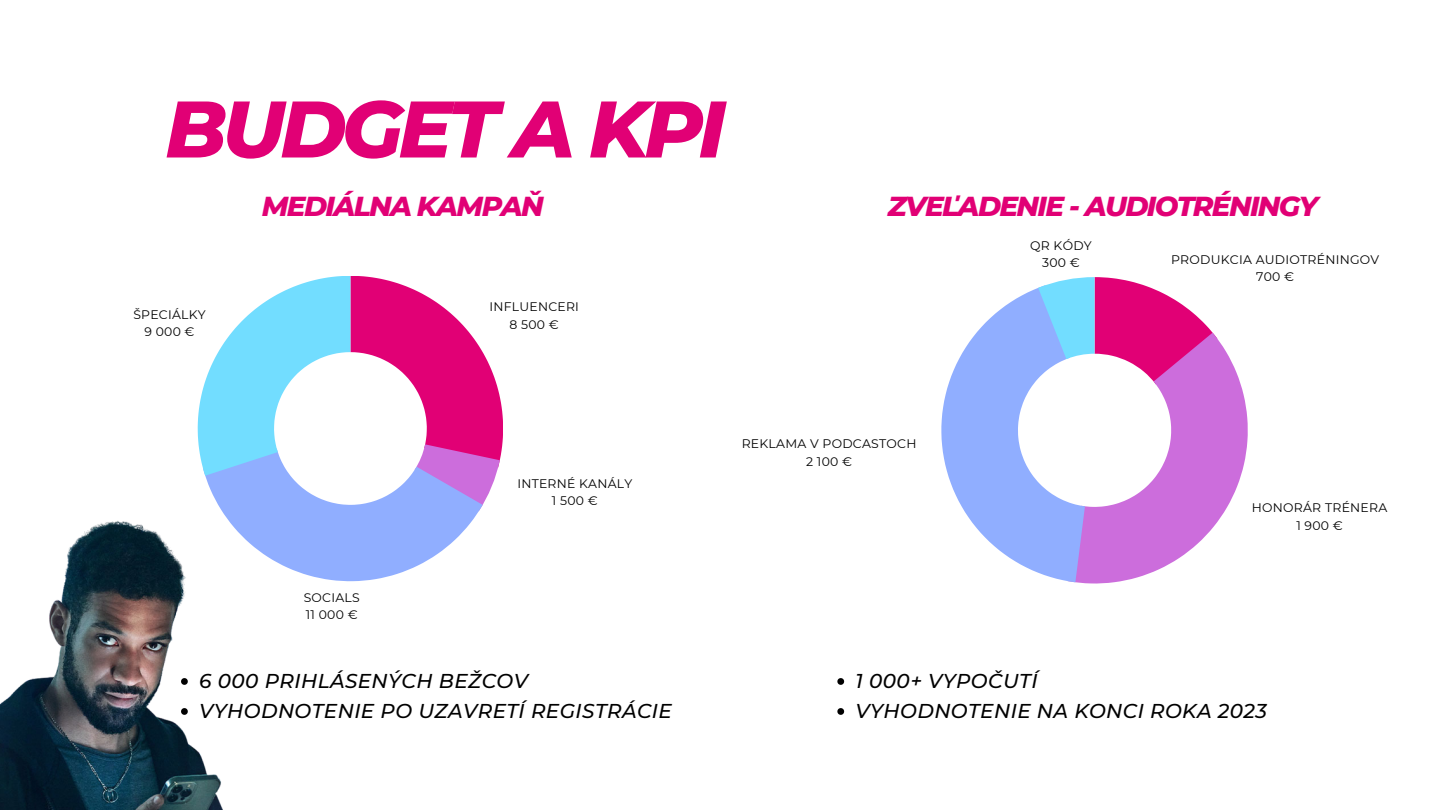
<style>
.page{position:relative;width:1440px;height:810px;background:#fff}
.page>*{position:absolute;margin:0;border:0;box-sizing:border-box;transform-origin:0 0}
.t1{font:italic 800 80px "Montserrat";letter-spacing:-.06em;color:#e10075}
.t2{font:italic 800 28px "Montserrat";letter-spacing:-.06em;color:#e10075}
.t3{font:italic 500 20px/30px "Montserrat";letter-spacing:.02em;color:#000}
.t4{font:12.4px/17.3px "Montserrat";letter-spacing:.02em;color:#000;text-align:center}
</style>
<div class="page">
<svg style="left:198px;top:276px;width:305px;height:305px"></svg>
<svg style="left:941px;top:277px;width:307px;height:307px"></svg>
<img style="left:0;top:520px;width:268px;height:290px">
<svg style="left:181px;top:678px;width:7px;height:7px"></svg>
<svg style="left:181px;top:708px;width:7px;height:7px"></svg>
<svg style="left:837px;top:678px;width:7px;height:7px"></svg>
<svg style="left:837px;top:708px;width:7px;height:7px"></svg>
<h1 class="t1" style="left:165px;top:80px;width:562px">BUDGET A KPI</h1>
<h2 class="t2" style="left:262px;top:189px;width:283px">MEDIÁLNA KAMPAŇ</h2>
<h2 class="t2" style="left:888px;top:189px;width:432px">ZVEĽADENIE - AUDIOTRÉNINGY</h2>
<p class="t4" style="left:133px;top:306px;width:74px">ŠPECIÁLKY<br>9 000 €</p>
<p class="t4" style="left:489px;top:298px;width:91px">INFLUENCERI<br>8 500 €</p>
<p class="t4" style="left:304px;top:589px;width:57px;text-align:left">SOCIALS<br>11 000 €</p>
<p class="t4" style="left:517px;top:475px;width:116px">INTERNÉ KANÁLY<br>1 500 €</p>
<p class="t4" style="left:742px;top:435px;width:176px">REKLAMA V PODCASTOCH<br>2 100 €</p>
<p class="t4" style="left:1030px;top:236px;width:63px">QR KÓDY<br>300 €</p>
<p class="t4" style="left:1171px;top:250px;width:210px">PRODUKCIA AUDIOTRÉNINGOV<br>700 €</p>
<p class="t4" style="left:1252px;top:499px;width:137px">HONORÁR TRÉNERA<br>1 900 €</p>
<h3 class="t3" style="left:199px;top:666px;width:474px">6 000 PRIHLÁSENÝCH BEŽCOV<br>VYHODNOTENIE PO UZAVRETÍ REGISTRÁCIE</h3>
<h3 class="t3" style="left:856px;top:666px;width:413px">1 000+ VYPOČUTÍ<br>VYHODNOTENIE NA KONCI ROKA 2023</h3>
</div>
